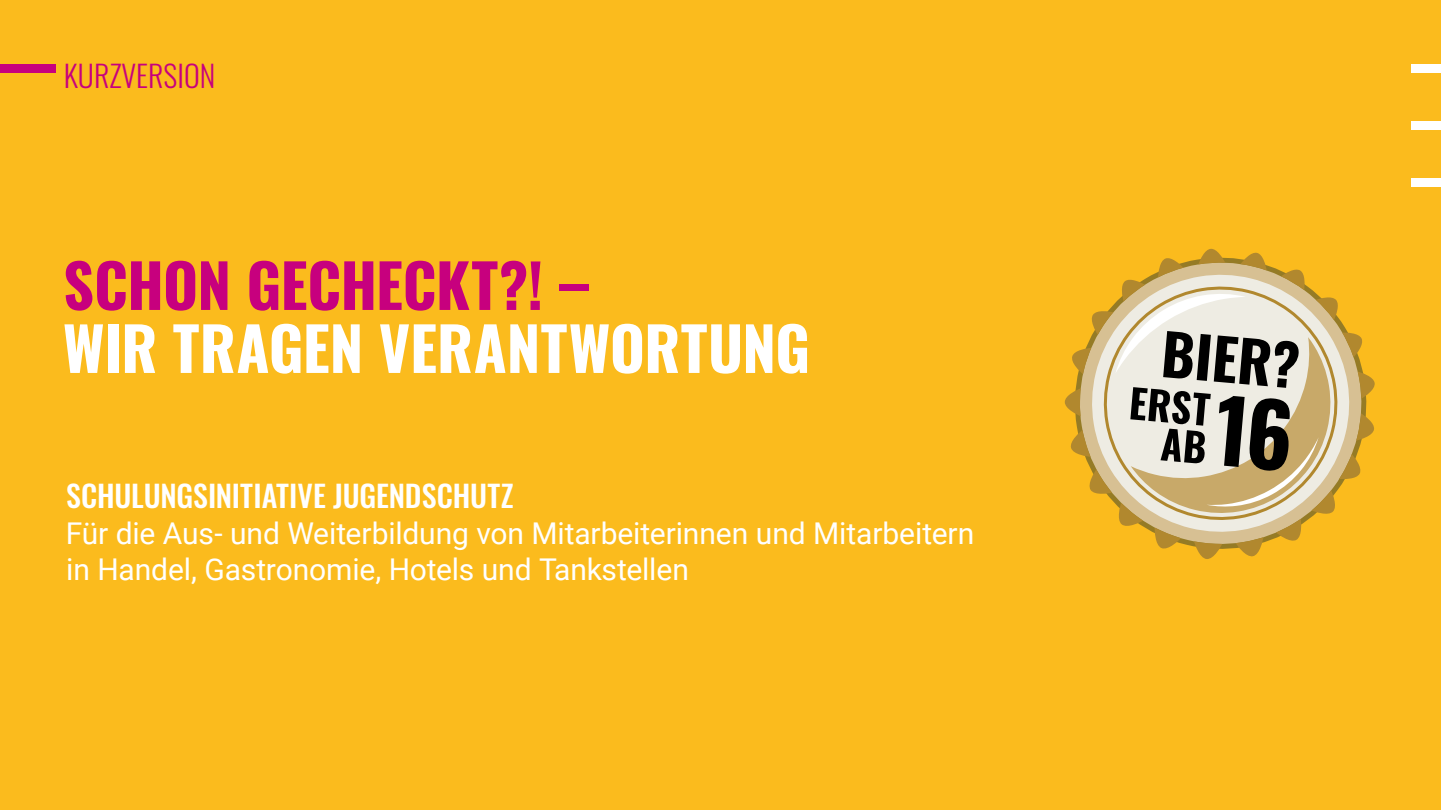
<style>
.page{position:relative;width:1441px;height:810px;background:#fff}
.page>*{position:absolute;margin:0;border:0;box-sizing:border-box;transform-origin:0 0}
.t1{font:700 60px/63px "Oswald";letter-spacing:-.005em;color:#fff}
.t2{font:30px/36px "Roboto";letter-spacing:-.005em;color:#fff}
.t3{font:500 30px "Oswald";color:#fff}
.t4{font:300 30px "Oswald";color:#c7007e}
.s1{color:#c7007e}
</style>
<div class="page">
<div style="left:0;top:0;width:1440px;height:810px;background:#fbbb1d"></div>
<svg style="left:1064px;top:248px;width:311px;height:311px"></svg>
<div style="left:0;top:64px;width:55px;height:8px;background:#c7007e"></div>
<div style="left:1410px;top:179px;width:30px;height:8px;background:#fff"></div>
<div style="left:1410px;top:64px;width:30px;height:8px;background:#fff"></div>
<div style="left:1410px;top:121px;width:30px;height:9px;background:#fff"></div>
<p class="t4" style="left:64px;top:49px;width:153px">KURZVERSION</p>
<p class="t1" style="left:63px;top:258px;width:748px"><span class="s1">SCHON GECHECKT?! –<br></span>WIR TRAGEN VERANTWORTUNG</p>
<p class="t3" style="left:66px;top:480px;width:449px">SCHULUNGSINITIATIVE JUGENDSCHUTZ</p>
<p class="t2" style="left:66px;top:514px;width:910px">Für die Aus- und Weiterbildung von Mitarbeiterinnen und Mitarbeitern in Handel, Gastronomie, Hotels und Tankstellen</p>
</div>
